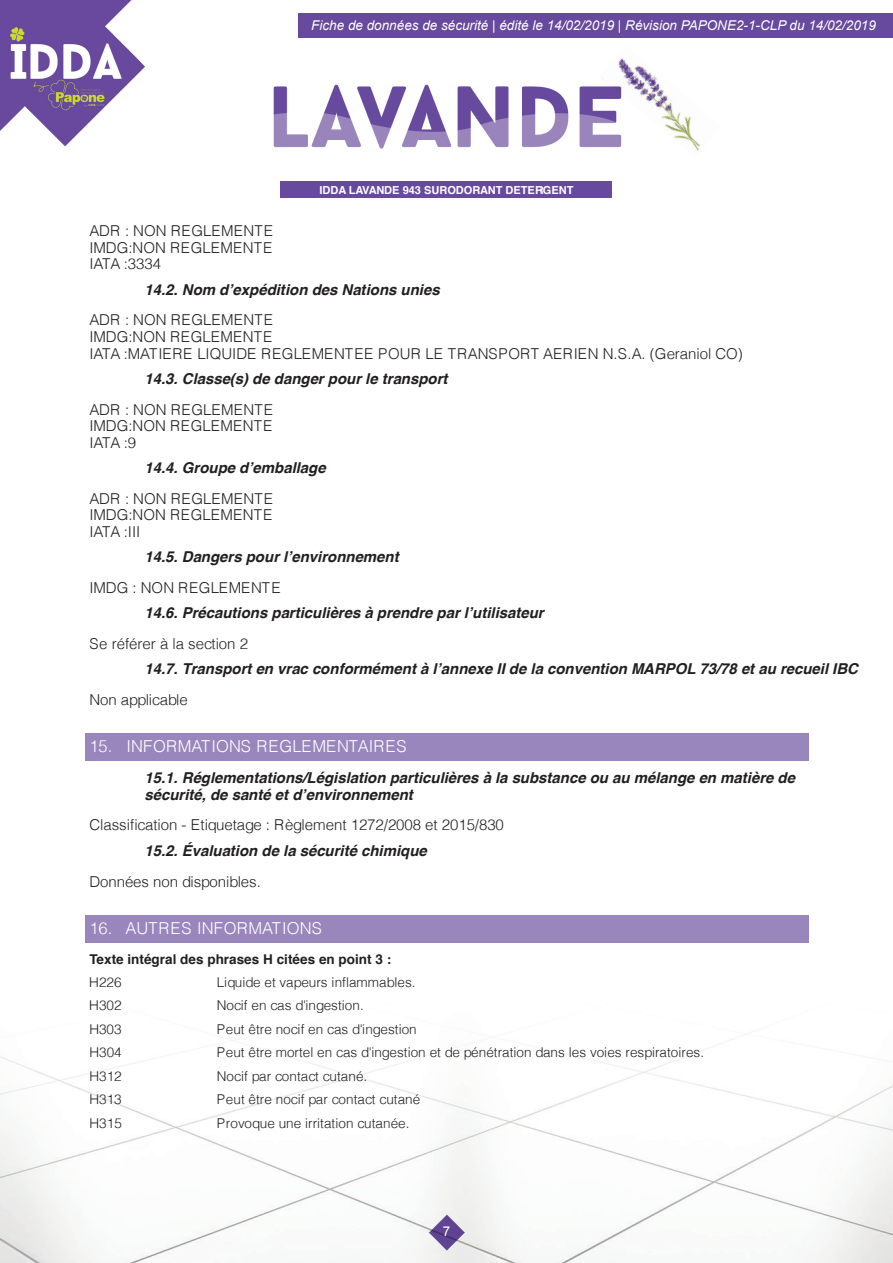
<style>
.page{position:relative;width:893px;height:1263px;background:#fff}
.page>*{position:absolute;margin:0;border:0;box-sizing:border-box;transform-origin:0 0}
.t1{font:300 16.5px "Helvetica";letter-spacing:.005em;color:#fff}
.t2{font:italic 700 15px/30.6px "Helvetica";color:#231f20}
.t3{font:300 15px/16.5px "Helvetica";color:#231f20}
.t4{font:300 13.5px "Helvetica";letter-spacing:.005em;color:#231f20}
.t5{font:italic 13.5px "Arial";color:#fff}
.t6{font:700 13.5px/23.4px "Helvetica";color:#231f20}
.t7{font:13.5px "Arial";color:#fff}
.t8{font:700 11.1px "Helvetica";color:#fff}
.s1{font-weight:300;font-style:normal}
.s2{font-weight:700;font-style:italic}
.s3{font-weight:300}
</style>
<div class="page">
<img style="left:0;top:942px;width:893px;height:321px">
<div style="left:85px;top:734px;width:724px;height:27px;background:#9986bc"></div>
<div style="left:85px;top:915px;width:724px;height:27px;background:#9986bc"></div>
<div style="left:281px;top:182px;width:331px;height:16px;background:#67499d"></div>
<img style="left:0;top:0;width:145px;height:147px">
<img style="left:273px;top:84px;width:327px;height:65px">
<img style="left:600px;top:58px;width:100px;height:93px">
<img style="left:403px;top:1192px;width:87px;height:71px">
<div style="left:298px;top:13px;width:595px;height:25px;background:#67499d"></div>
<p class="t5" style="left:311px;top:17px;width:566px">Fiche de données de sécurité | édité le 14/02/2019 | Révision PAPONE2-1-CLP du 14/02/2019</p>
<p class="t8" style="left:319px;top:181px;width:256px">IDDA LAVANDE 943 SURODORANT DETERGENT</p>
<p class="t3" style="left:89px;top:222px;width:185px;text-align:justify">ADR : NON REGLEMENTE IMDG:NON REGLEMENTE IATA :3334</p>
<p class="t2" style="left:89px;top:274px;width:352px;text-indent:55px">14.2. Nom dʼexpédition des Nations unies<br><span class="s1">ADR : NON REGLEMENTE</span></p>
<p class="t3" style="left:89px;top:327px;width:655px">IMDG:NON REGLEMENTE<br>IATA :MATIERE LIQUIDE REGLEMENTEE POUR LE TRANSPORT AERIEN N.S.A. (Geraniol CO)</p>
<p class="t2" style="left:89px;top:363px;width:360px;text-indent:55px">14.3. Classe(s) de danger pour le transport<br><span class="s1">ADR : NON REGLEMENTE</span></p>
<p class="t3" style="left:89px;top:416px;width:184px">IMDG:NON REGLEMENTE<br>IATA :9</p>
<p class="t2" style="left:89px;top:452px;width:238px;text-indent:55px">14.4. Groupe dʼemballage<br><span class="s1">ADR : NON REGLEMENTE</span></p>
<p class="t3" style="left:89px;top:505px;width:184px">IMDG:NON REGLEMENTE<br>IATA :III</p>
<p class="t2" style="left:89px;top:542px;width:311px;text-indent:55px">14.5. Dangers pour lʼenvironnement<br><span class="s1">IMDG : NON REGLEMENTE</span></p>
<p class="t2" style="left:89px;top:598px;width:456px;text-indent:55px">14.6. Précautions particulières à prendre par lʼutilisateur<br><span class="s1">Se référer à la section 2</span></p>
<p class="t2" style="left:89px;top:654px;width:770px;text-indent:55px">14.7. Transport en vrac conformément à lʼannexe II de la convention MARPOL 73/78 et au recueil IBC<br><span class="s1">Non applicable</span></p>
<p class="t1" style="left:89px;top:732px;width:319px">15. INFORMATIONS REGLEMENTAIRES</p>
<p class="t2" style="left:145px;top:769px;width:652px;line-height:17px">15.1. Réglementations/Législation particulières à la substance ou au mélange en matière de sécurité, de santé et dʼenvironnement</p>
<p class="t3" style="left:145px;top:811px;width:361px;line-height:26px;text-indent:-55px">Classification - Etiquetage : Règlement 1272/2008 et 2015/830<br><span class="s2">15.2. Évaluation de la sécurité chimique</span></p>
<p class="t3" style="left:89px;top:872px;width:173px">Données non disponibles.</p>
<p class="t1" style="left:89px;top:914px;width:234px">16. AUTRES INFORMATIONS</p>
<p class="t6" style="left:89px;top:947px;width:304px">Texte intégral des phrases H citées en point 3 :<br><span class="s3">H226</span></p>
<p class="t4" style="left:217px;top:971px;width:200px">Liquide et vapeurs inflammables.</p>
<p class="t4" style="left:89px;top:994px;width:34px">H302</p>
<p class="t4" style="left:217px;top:994px;width:149px">Nocif en cas d'ingestion.</p>
<p class="t4" style="left:89px;top:1017px;width:34px">H303</p>
<p class="t4" style="left:217px;top:1017px;width:201px">Peut être nocif en cas d'ingestion</p>
<p class="t4" style="left:89px;top:1041px;width:34px">H304</p>
<p class="t4" style="left:217px;top:1041px;width:489px">Peut être mortel en cas d'ingestion et de pénétration dans les voies respiratoires.</p>
<p class="t4" style="left:89px;top:1064px;width:34px">H312</p>
<p class="t4" style="left:217px;top:1064px;width:152px">Nocif par contact cutané.</p>
<p class="t4" style="left:89px;top:1088px;width:34px">H313</p>
<p class="t4" style="left:217px;top:1088px;width:205px">Peut être nocif par contact cutané</p>
<p class="t4" style="left:89px;top:1111px;width:34px">H315</p>
<p class="t4" style="left:217px;top:1111px;width:194px">Provoque une irritation cutanée.</p>
<p class="t7" style="left:443px;top:1222px;width:9px">7</p>
</div>
